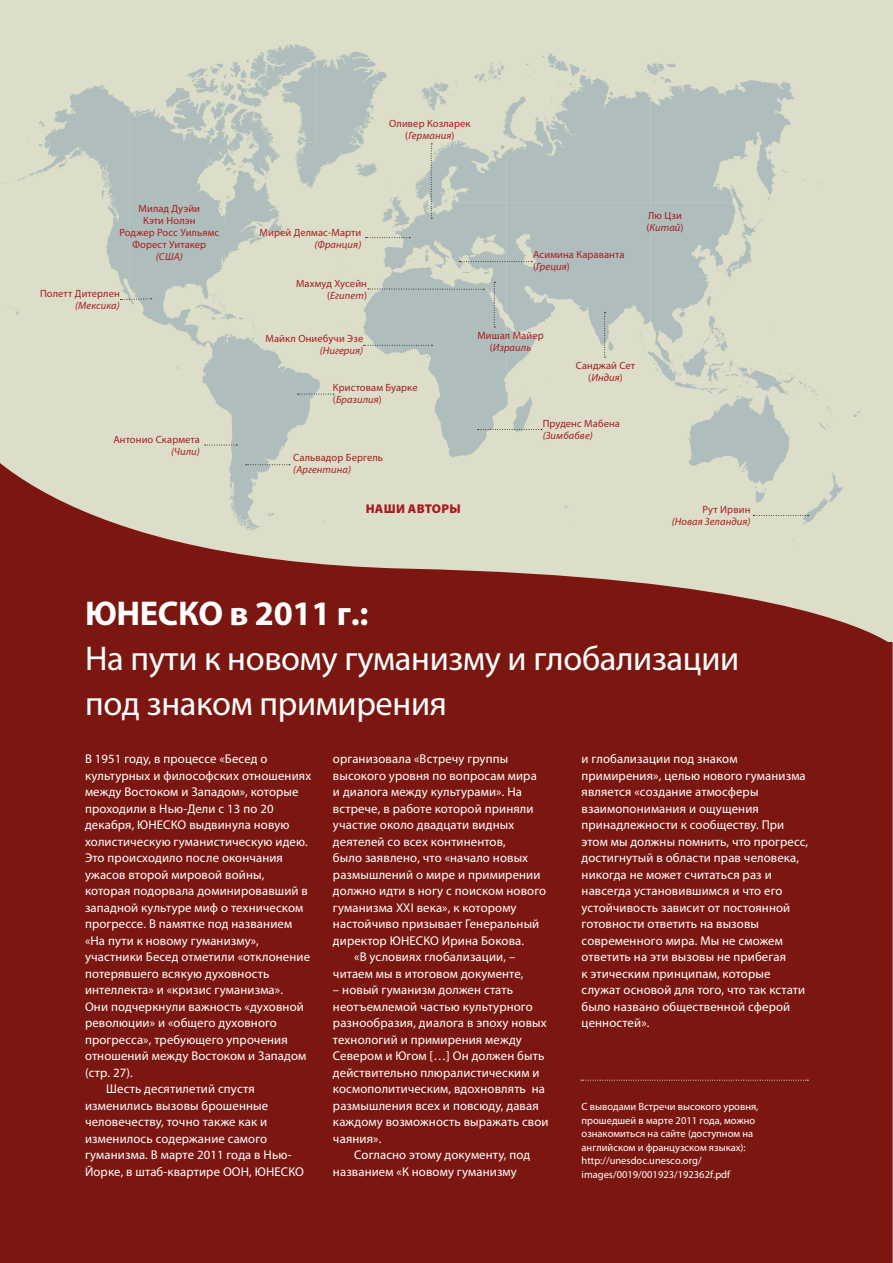
<style>
.page{position:relative;width:893px;height:1263px;background:#dddec9}
.page>*{position:absolute;margin:0;border:0;box-sizing:border-box;transform-origin:0 0}
.t1{font:34.5px/45px "Myriad Pro";letter-spacing:-.01em;color:#fff}
.t2{font:700 34.5px "Myriad Pro";letter-spacing:-.01em;color:#fff}
.t3{font:12.75px/16.5px "Myriad Pro";letter-spacing:.01em;color:#fff}
.t4{font:900 12.75px "Myriad Pro";letter-spacing:.02em;color:#a71c20}
.t5{font:10.5px/12px "Myriad Pro";letter-spacing:.01em;color:#a71c20;text-align:center}
.t6{font:10.5px/13.5px "Myriad Pro";color:#fff}
.t7{font:italic 10.5px "Myriad Pro";letter-spacing:.01em;color:#a71c20}
.s1{font-style:italic}
</style>
<div class="page">
<div style="left:0;top:463px;width:893px;height:800px;background:#7b1710"></div>
<svg style="left:129px;top:463px;width:110px;height:62px"></svg>
<svg style="left:229px;top:446px;width:614px;height:78px"></svg>
<svg style="left:364px;top:446px;width:319px;height:11px"></svg>
<svg style="left:202px;top:369px;width:659px;height:77px"></svg>
<svg style="left:7px;top:261px;width:766px;height:108px"></svg>
<svg style="left:106px;top:231px;width:649px;height:30px;fill:#afbebc"></svg>
<svg style="left:298px;top:394px;width:36px;height:1px"></svg>
<svg style="left:604px;top:312px;width:2px;height:46px"></svg>
<svg style="left:459px;top:261px;width:73px;height:1px"></svg>
<svg style="left:120px;top:298px;width:32px;height:2px"></svg>
<svg style="left:363px;top:345px;width:69px;height:1px"></svg>
<svg style="left:365px;top:237px;width:45px;height:1px"></svg>
<svg style="left:581px;top:1080px;width:227px;height:1px"></svg>
<svg style="left:239px;top:515px;width:570px;height:35px"></svg>
<svg style="left:205px;top:445px;width:32px;height:1px"></svg>
<svg style="left:246px;top:464px;width:44px;height:1px"></svg>
<svg style="left:478px;top:429px;width:64px;height:1px"></svg>
<svg style="left:52px;top:44px;width:742px;height:187px"></svg>
<svg style="left:368px;top:289px;width:116px;height:1px"></svg>
<svg style="left:494px;top:282px;width:1px;height:46px"></svg>
<p class="t5" style="left:119px;top:203px;width:101px">Милад Дуэйи<br>Кэти Нолэн<br>Роджер Росс Уильямс<br>Форест Уитакер</p>
<p class="t7" style="left:156px;top:252px;width:29px">(США)</p>
<p class="t5" style="left:40px;top:288px;width:81px">Полетт Дитерлен</p>
<p class="t7" style="left:75px;top:302px;width:46px">(Мексика)</p>
<p class="t5" style="left:113px;top:434px;width:88px">Антонио Скармета</p>
<p class="t7" style="left:171px;top:447px;width:30px">(Чили)</p>
<p class="t5" style="left:389px;top:118px;width:83px">Оливер Козларек (<span class="s1">Германия</span>)</p>
<p class="t5" style="left:260px;top:227px;width:103px">Мирей Делмас-Марти</p>
<p class="t7" style="left:314px;top:240px;width:48px">(Франция)</p>
<p class="t5" style="left:296px;top:279px;width:72px;text-align:right">Махмуд Хусейн (<span class="s1">Египет</span>)</p>
<p class="t5" style="left:266px;top:334px;width:99px">Майкл Ониебучи Эзе</p>
<p class="t7" style="left:320px;top:347px;width:45px">(Нигерия)</p>
<p class="t5" style="left:333px;top:382px;width:86px;text-align:left">Кристовам Буарке (<span class="s1">Бразилия</span>)</p>
<p class="t5" style="left:293px;top:453px;width:91px">Сальвадор Бергель</p>
<p class="t7" style="left:293px;top:466px;width:59px">(Аргентина)</p>
<p class="t4" style="left:366px;top:501px;width:97px">НАШИ АВТОРЫ</p>
<p class="t5" style="left:533px;top:249px;width:93px;text-align:left">Асимина Караванта (<span class="s1">Греция</span>)</p>
<p class="t5" style="left:646px;top:210px;width:39px;text-align:left">Лю Цзи (<span class="s1">Китай</span>)</p>
<p class="t5" style="left:477px;top:330px;width:68px">Мишал Майер (<span class="s1">Израиль</span></p>
<p class="t5" style="left:576px;top:361px;width:61px">Санджай Сет (<span class="s1">Индия</span>)</p>
<p class="t5" style="left:543px;top:418px;width:79px">Пруденс Мабена</p>
<p class="t7" style="left:543px;top:432px;width:52px">(Зимбабве)</p>
<p class="t5" style="left:702px;top:504px;width:49px">Рут Ирвин</p>
<p class="t7" style="left:672px;top:517px;width:80px">(Новая Зеландия)</p>
<h1 class="t2" style="left:85px;top:601px;width:285px">ЮНЕСКО в 2011 г.:</h1>
<h1 class="t1" style="left:85px;top:638px;width:656px">На пути к новому гуманизму и глобализации под знаком примирения</h1>
<p class="t3" style="left:85px;top:752px;width:184px">В 1951 году, в процессе «Бесед о</p>
<p class="t3" style="left:85px;top:768px;width:228px">культурных и философских отношениях</p>
<p class="t3" style="left:85px;top:785px;width:215px">между Востоком и Западом», которые</p>
<p class="t3" style="left:85px;top:801px;width:190px">проходили в Нью-Дели с 13 по 20</p>
<p class="t3" style="left:85px;top:818px;width:206px">декабря, ЮНЕСКО выдвинула новую</p>
<p class="t3" style="left:85px;top:834px;width:224px">холистическую гуманистическую идею.</p>
<p class="t3" style="left:85px;top:851px;width:199px">Это происходило после окончания</p>
<p class="t3" style="left:85px;top:867px;width:181px">ужасов второй мировой войны,</p>
<p class="t3" style="left:85px;top:884px;width:224px">которая подорвала доминировавший в</p>
<p class="t3" style="left:85px;top:900px;width:220px">западной культуре миф о техническом</p>
<p class="t3" style="left:85px;top:917px;width:209px">прогрессе. В памятке под названием</p>
<p class="t3" style="left:85px;top:933px;width:175px">«На пути к новому гуманизму»,</p>
<p class="t3" style="left:85px;top:950px;width:227px">участники Бесед отметили «отклонение</p>
<p class="t3" style="left:85px;top:966px;width:186px">потерявшего всякую духовность</p>
<p class="t3" style="left:85px;top:983px;width:199px">интеллекта» и «кризис гуманизма».</p>
<p class="t3" style="left:85px;top:999px;width:220px">Они подчеркнули важность «духовной</p>
<p class="t3" style="left:85px;top:1016px;width:193px">революции» и «общего духовного</p>
<p class="t3" style="left:85px;top:1032px;width:204px">прогресса», требующего упрочения</p>
<p class="t3" style="left:85px;top:1049px;width:223px">отношений между Востоком и Западом</p>
<p class="t3" style="left:85px;top:1065px;width:49px">(стр. 27).</p>
<p class="t3" style="left:106px;top:1082px;width:150px">Шесть десятилетий спустя</p>
<p class="t3" style="left:85px;top:1098px;width:185px">изменились вызовы брошенные</p>
<p class="t3" style="left:85px;top:1115px;width:184px">человечеству, точно также как и</p>
<p class="t3" style="left:85px;top:1131px;width:184px">изменилось содержание самого</p>
<p class="t3" style="left:85px;top:1148px;width:208px">гуманизма. В марте 2011 года в Нью-</p>
<p class="t3" style="left:85px;top:1164px;width:220px">Йорке, в штаб-квартире ООН, ЮНЕСКО</p>
<p class="t3" style="left:333px;top:752px;width:177px">организовала «Встречу группы</p>
<p class="t3" style="left:333px;top:768px;width:205px">высокого уровня по вопросам мира</p>
<p class="t3" style="left:333px;top:785px;width:190px">и диалога между культурами». На</p>
<p class="t3" style="left:333px;top:801px;width:202px">встрече, в работе которой приняли</p>
<p class="t3" style="left:333px;top:818px;width:183px">участие около двадцати видных</p>
<p class="t3" style="left:333px;top:834px;width:174px">деятелей со всех континентов,</p>
<p class="t3" style="left:333px;top:851px;width:197px">было заявлено, что «начало новых</p>
<p class="t3" style="left:333px;top:867px;width:209px">размышлений о мире и примирении</p>
<p class="t3" style="left:333px;top:884px;width:215px">должно идти в ногу с поиском нового</p>
<p class="t3" style="left:333px;top:900px;width:185px">гуманизма XXI века», к которому</p>
<p class="t3" style="left:333px;top:917px;width:208px">настойчиво призывает Генеральный</p>
<p class="t3" style="left:333px;top:933px;width:193px">директор ЮНЕСКО Ирина Бокова.</p>
<p class="t3" style="left:354px;top:950px;width:163px">«В условиях глобализации, –</p>
<p class="t3" style="left:333px;top:966px;width:192px">читаем мы в итоговом документе,</p>
<p class="t3" style="left:333px;top:983px;width:217px">– новый гуманизм должен стать неотъемлемой частью культурного разнообразия, диалога в эпоху новых технологий и примирения между<br>Севером и Югом […] Он должен быть действительно плюралистическим и космополитическим, вдохновлять на размышления всех и повсюду, давая каждому возможность выражать свои чаяния».</p>
<p class="t3" style="left:333px;top:1148px;width:199px;text-indent:21px">Согласно этому документу, под названием «К новому гуманизму</p>
<p class="t3" style="left:581px;top:752px;width:228px">и глобализации под знаком примирения», целью нового гуманизма является «создание атмосферы взаимопонимания и ощущения принадлежности к сообществу. При этом мы должны помнить, что прогресс, достигнутый в области прав человека, никогда не может считаться раз и навсегда установившимся и что его устойчивость зависит от постоянной готовности ответить на вызовы современного мира. Мы не сможем ответить на эти вызовы не прибегая<br>к этическим принципам, которые служат основой для того, что так кстати было названо общественной сферой ценностей».</p>
<p class="t6" style="left:581px;top:1100px;width:178px">С выводами Встречи высокого уровня, прошедшей в марте 2011 года, можно ознакомиться на сайте (доступном на английском и французском языках): http://unesdoc.unesco.org/ images/0019/001923/192362f.pdf</p>
</div>
